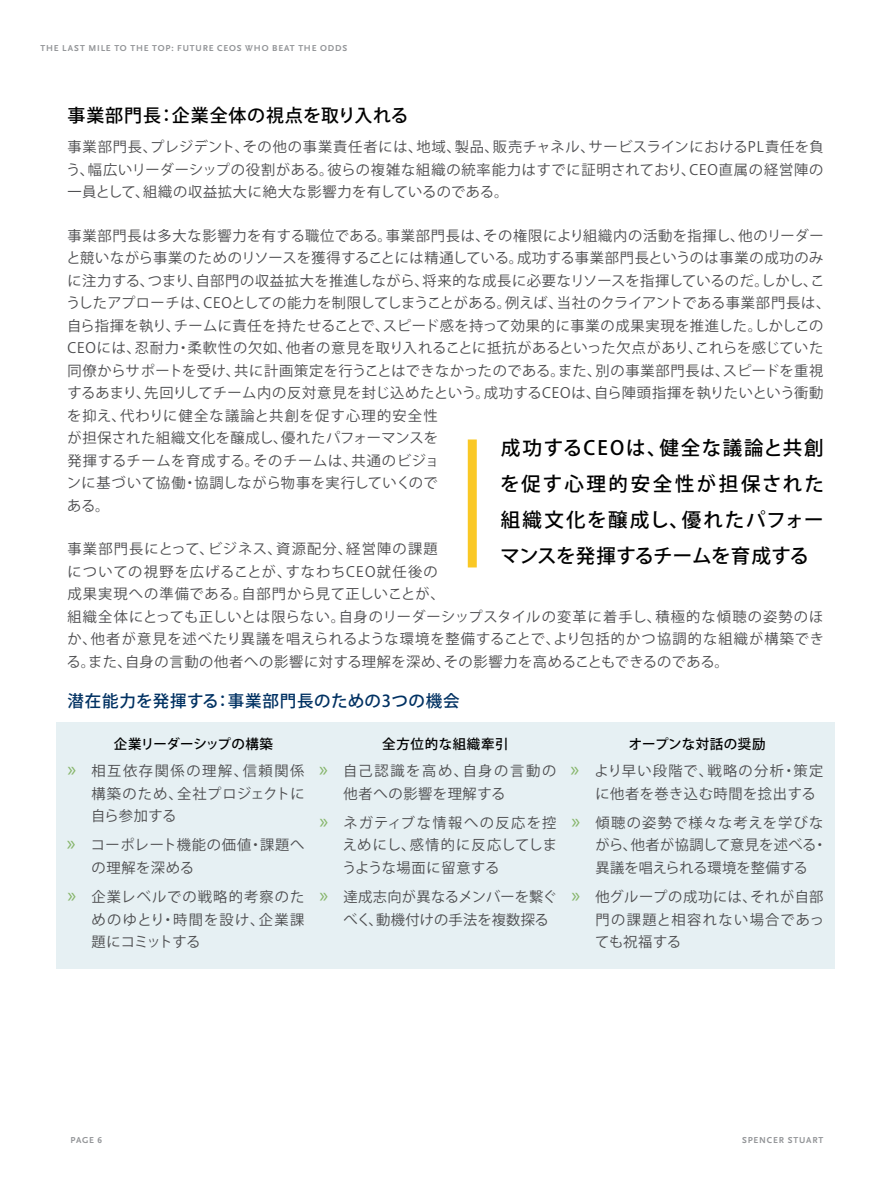
<style>
.page{position:relative;width:891px;height:1188px;background:#fff}
.page>*{position:absolute;margin:0;border:0;box-sizing:border-box;transform-origin:0 0}
.t1{font:500 19.5px/36px "Koz Go Pr 6 N";letter-spacing:.065em;color:#000;text-align:justify}
.t2{font:500 18px "Koz Go Pr 6 N";letter-spacing:.045em;color:#000}
.t3{font:500 16.5px "Koz Go Pr 6 N";letter-spacing:.04em;color:#003162}
.t4{font:14.25px/22.5px "Koz Go Pr 6 N";letter-spacing:.045em;color:#4c4c4e;text-align:justify}
.t5{font:14.25px/22.5px "Koz Go Pr 6 N";letter-spacing:.02em;color:#4c4c4e}
.t6{font:14.25px/22.5px "Koz Go Pr 6 N";letter-spacing:.085em;color:#4c4c4e}
.t7{font:500 13.5px "Koz Go Pr 6 N";letter-spacing:.035em;color:#000}
.t8{font:500 13.5px "Koz Go Pr 6 N";letter-spacing:-.02em;color:#000}
.t9{font:700 9px "Scala Sans Pro";letter-spacing:.09em;color:#939598}
.s1{font-family:"Myriad Pro";font-size:21px;color:#86b56a}
</style>
<div class="page">
<div style="left:56px;top:722px;width:779px;height:246px;background:#e6f0f3"></div>
<div style="left:468px;top:439px;width:9px;height:128px;background:#fac825"></div>
<p class="t9" style="left:41px;top:43px;width:308px">THE LAST MILE TO THE TOP: FUTURE CEOS WHO BEAT THE ODDS</p>
<p class="t2" style="left:68px;top:106px;width:342px">事業部門長：企業全体の視点を取り入れる</p>
<p class="t4" style="left:66px;top:136px;width:759px">事業部門長、プレジデント、その他の事業責任者には、地域、製品、販売チャネル、サービスラインにおけるPL責任を負う、幅広いリーダーシップの役割がある。彼らの複雑な組織の統率能力はすでに証明されており、CEO直属の経営陣の一員として、組織の収益拡大に絶大な影響力を有しているのである。</p>
<p class="t4" style="left:66px;top:225px;width:766px;text-align:left">事業部門長は多大な影響力を有する職位である。事業部門長は、その権限により組織内の活動を指揮し、他のリーダーと競いながら事業のためのリソースを獲得することには精通している。成功する事業部門長というのは事業の成功のみに注力する、つまり、自部門の収益拡大を推進しながら、将来的な成長に必要なリソースを指揮しているのだ。しかし、こうしたアプローチは、CEOとしての能力を制限してしまうことがある。例えば、当社のクライアントである事業部門長は、自ら指揮を執り、チームに責任を持たせることで、スピード感を持って効果的に事業の成果実現を推進した。しかしこのCEOには、忍耐力・柔軟性の欠如、他者の意見を取り入れることに抵抗があるといった欠点があり、これらを感じていた同僚からサポートを受け、共に計画策定を行うことはできなかったのである。また、別の事業部門長は、スピードを重視するあまり、先回りしてチーム内の反対意見を封じ込めたという。成功するCEOは、自ら陣頭指揮を執りたいという衝動を抑え、代わりに健全な議論と共創を促す心理的安全性<br>が担保された組織文化を醸成し、優れたパフォーマンスを<br>発揮するチームを育成する。そのチームは、共通のビジョ<br>ンに基づいて協働・協調しながら物事を実行していくので<br>ある。</p>
<p class="t4" style="left:67px;top:538px;width:759px;text-align:left">事業部門長にとって、ビジネス、資源配分、経営陣の課題<br>についての視野を広げることが、すなわちCEO就任後の<br>成果実現への準備である。自部門から見て正しいことが、<br>組織全体にとっても正しいとは限らない。自身のリーダーシップスタイルの変革に着手し、積極的な傾聴の姿勢のほか、他者が意見を述べたり異議を唱えられるような環境を整備することで、より包括的かつ協調的な組織が構築できる。また、自身の言動の他者への影響に対する理解を深め、その影響力を高めることもできるのである。</p>
<p class="t3" style="left:68px;top:691px;width:394px">潜在能力を発揮する：事業部門長のための3つの機会</p>
<p class="t8" style="left:114px;top:736px;width:161px">企業リーダーシップの構築</p>
<p class="t7" style="left:382px;top:736px;width:128px">全方位的な組織牽引</p>
<p class="t7" style="left:629px;top:736px;width:138px">オープンな対話の奨励</p>
<p class="t4" style="left:91px;top:760px;width:215px;text-indent:-24px"><span class="s1">»</span> 相互依存関係の理解、信頼関係構築のため、全社プロジェクトに自ら参加する</p>
<p class="t4" style="left:92px;top:834px;width:214px;text-indent:-25px"><span class="s1">»</span> コーポレート機能の価値・課題への理解を深める</p>
<p class="t4" style="left:92px;top:886px;width:215px;text-indent:-24px"><span class="s1">»</span> 企業レベルでの戦略的考察のためのゆとり・時間を設け、企業課題にコミットする</p>
<h1 class="t1" style="left:500px;top:430px;width:325px">成功するCEOは、健全な議論と共創を促す心理的安全性が担保された組織文化を醸成し、優れたパフォーマンスを発揮するチームを育成する</h1>
<p class="t4" style="left:596px;top:760px;width:229px;text-indent:-25px"><span class="s1">»</span> より早い段階で、戦略の分析・策定に他者を巻き込む時間を捻出する</p>
<p class="t4" style="left:596px;top:812px;width:233px;text-align:left;text-indent:-24px"><span class="s1">»</span> 傾聴の姿勢で様々な考えを学びながら、他者が協調して意見を述べる・異議を唱えられる環境を整備する</p>
<p class="t4" style="left:595px;top:886px;width:231px;text-indent:-24px"><span class="s1">»</span> 他グループの成功には、それが自部門の課題と相容れない場合であっても祝福する</p>
<p class="t6" style="left:344px;top:760px;width:215px;text-indent:-24px"><span class="s1">»</span> 自己認識を高め、自身の言動の他者への影響を理解する</p>
<p class="t4" style="left:342px;top:812px;width:216px;text-indent:-23px"><span class="s1">»</span> ネガティブな情報への反応を控えめにし、感情的に反応してしまうような場面に留意する</p>
<p class="t5" style="left:344px;top:886px;width:215px;text-indent:-24px"><span class="s1">»</span> 達成志向が異なるメンバーを繋ぐべく、動機付けの手法を複数探る</p>
<p class="t9" style="left:70px;top:1135px;width:33px">PAGE 6</p>
<p class="t9" style="left:742px;top:1135px;width:83px">SPENCER STUART</p>
</div>
